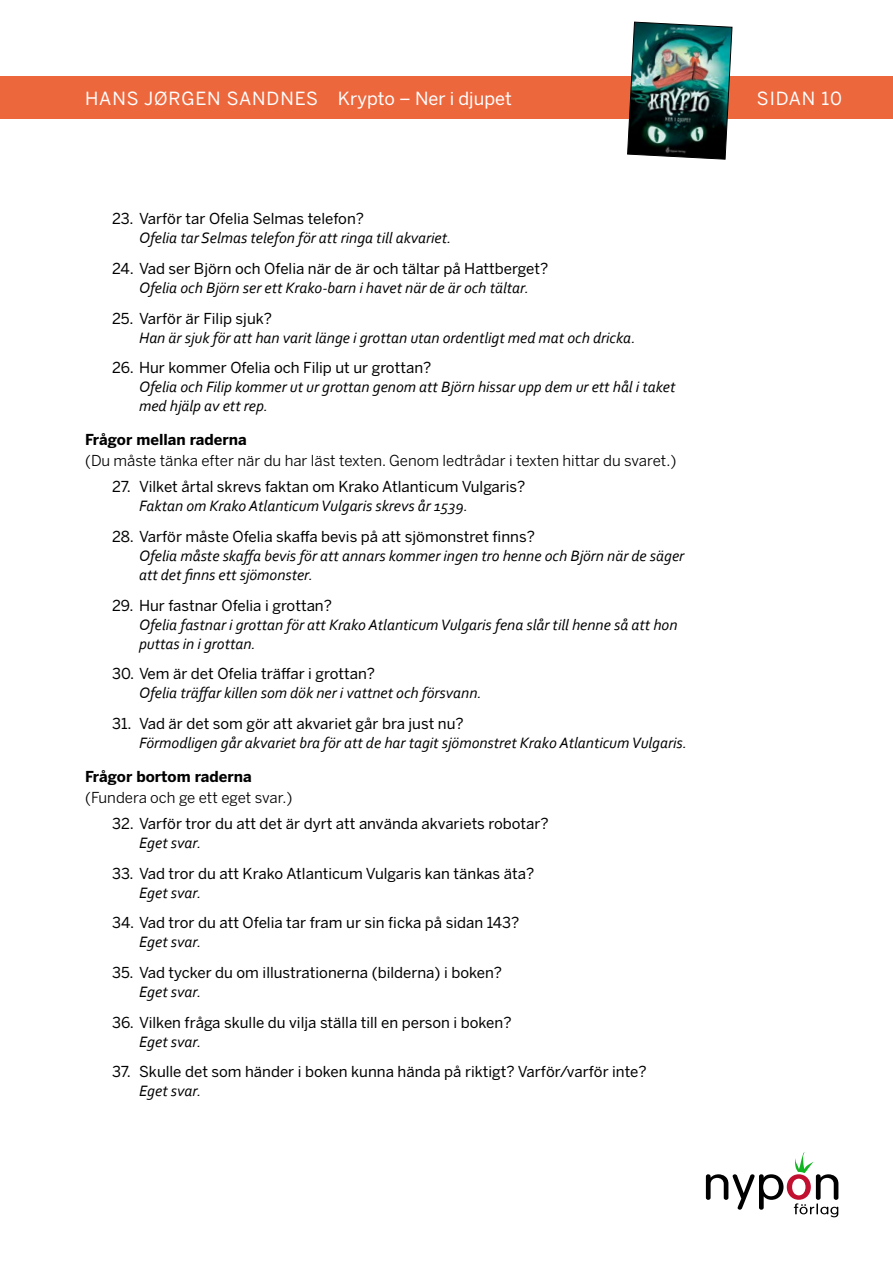
<style>
.page{position:relative;width:893px;height:1263px;background:#fff}
.page>*{position:absolute;margin:0;border:0;box-sizing:border-box;transform-origin:0 0}
.t1{font:18px "Benton Sans";letter-spacing:.04em;color:#fff}
.t2{font:italic 15.75px/18.9px "Corbel";color:#000}
.t3{font:15px "Benton Sans";color:#000}
.t4{font:15px "Benton Sans";color:#000}
.t5{font:700 15px "Benton Sans";color:#000}
</style>
<div class="page">
<div style="left:0;top:77px;width:893px;height:42px;background:#ed673d"></div>
<img style="left:627px;top:21px;width:106px;height:139px">
<svg style="left:706px;top:1152px;width:132px;height:65px"></svg>
<p class="t1" style="left:85px;top:88px;width:428px">HANS JØRGEN SANDNES Krypto – Ner i djupet</p>
<p class="t1" style="left:757px;top:88px;width:87px">SIDAN 10</p>
<p class="t3" style="left:112px;top:210px;width:253px">23. Varför tar Ofelia Selmas telefon?</p>
<p class="t2" style="left:139px;top:228px;width:314px">Ofelia tar Selmas telefon för att ringa till akvariet.</p>
<p class="t3" style="left:112px;top:260px;width:438px">24. Vad ser Björn och Ofelia när de är och tältar på Hattberget?</p>
<p class="t2" style="left:139px;top:278px;width:391px">Ofelia och Björn ser ett Krako-barn i havet när de är och tältar.</p>
<p class="t3" style="left:112px;top:310px;width:162px">25. Varför är Filip sjuk?</p>
<p class="t2" style="left:139px;top:328px;width:498px">Han är sjuk för att han varit länge i grottan utan ordentligt med mat och dricka.</p>
<p class="t3" style="left:112px;top:359px;width:321px">26. Hur kommer Ofelia och Filip ut ur grottan?</p>
<p class="t2" style="left:139px;top:377px;width:538px">Ofelia och Filip kommer ut ur grottan genom att Björn hissar upp dem ur ett hål i taket med hjälp av ett rep.</p>
<p class="t5" style="left:85px;top:431px;width:163px">Frågor mellan raderna</p>
<p class="t4" style="left:85px;top:452px;width:593px">(Du måste tänka efter när du har läst texten. Genom ledtrådar i texten hittar du svaret.)</p>
<p class="t3" style="left:112px;top:478px;width:415px">27. Vilket årtal skrevs faktan om Krako Atlanticum Vulgaris?</p>
<p class="t2" style="left:139px;top:496px;width:330px">Faktan om Krako Atlanticum Vulgaris skrevs år 1539.</p>
<p class="t3" style="left:112px;top:528px;width:424px">28. Varför måste Ofelia skaffa bevis på att sjömonstret finns?</p>
<p class="t2" style="left:139px;top:546px;width:547px">Ofelia måste skaffa bevis för att annars kommer ingen tro henne och Björn när de säger att det finns ett sjömonster.</p>
<p class="t3" style="left:112px;top:596px;width:221px">29. Hur fastnar Ofelia i grottan?</p>
<p class="t2" style="left:139px;top:614px;width:540px">Ofelia fastnar i grottan för att Krako Atlanticum Vulgaris fena slår till henne så att hon puttas in i grottan.</p>
<p class="t3" style="left:112px;top:665px;width:265px">30. Vem är det Ofelia träffar i grottan?</p>
<p class="t2" style="left:139px;top:683px;width:344px">Ofelia träffar killen som dök ner i vattnet och försvann.</p>
<p class="t3" style="left:112px;top:715px;width:353px">31. Vad är det som gör att akvariet går bra just nu?</p>
<p class="t2" style="left:139px;top:733px;width:549px">Förmodligen går akvariet bra för att de har tagit sjömonstret Krako Atlanticum Vulgaris.</p>
<p class="t5" style="left:85px;top:767px;width:168px">Frågor bortom raderna</p>
<p class="t4" style="left:85px;top:788px;width:209px">(Fundera och ge ett eget svar.)</p>
<p class="t3" style="left:112px;top:815px;width:438px">32. Varför tror du att det är dyrt att använda akvariets robotar?</p>
<p class="t2" style="left:139px;top:833px;width:64px">Eget svar.</p>
<p class="t3" style="left:112px;top:865px;width:424px">33. Vad tror du att Krako Atlanticum Vulgaris kan tänkas äta?</p>
<p class="t2" style="left:139px;top:883px;width:64px">Eget svar.</p>
<p class="t3" style="left:112px;top:914px;width:409px">34. Vad tror du att Ofelia tar fram ur sin ficka på sidan 143?</p>
<p class="t2" style="left:139px;top:932px;width:64px">Eget svar.</p>
<p class="t3" style="left:112px;top:964px;width:392px">35. Vad tycker du om illustrationerna (bilderna) i boken?</p>
<p class="t2" style="left:139px;top:982px;width:64px">Eget svar.</p>
<p class="t3" style="left:112px;top:1013px;width:401px">36. Vilken fråga skulle du vilja ställa till en person i boken?</p>
<p class="t2" style="left:139px;top:1031px;width:64px">Eget svar.</p>
<p class="t3" style="left:112px;top:1063px;width:536px">37. Skulle det som händer i boken kunna hända på riktigt? Varför/varför inte?</p>
<p class="t2" style="left:139px;top:1081px;width:64px">Eget svar.</p>
</div>
